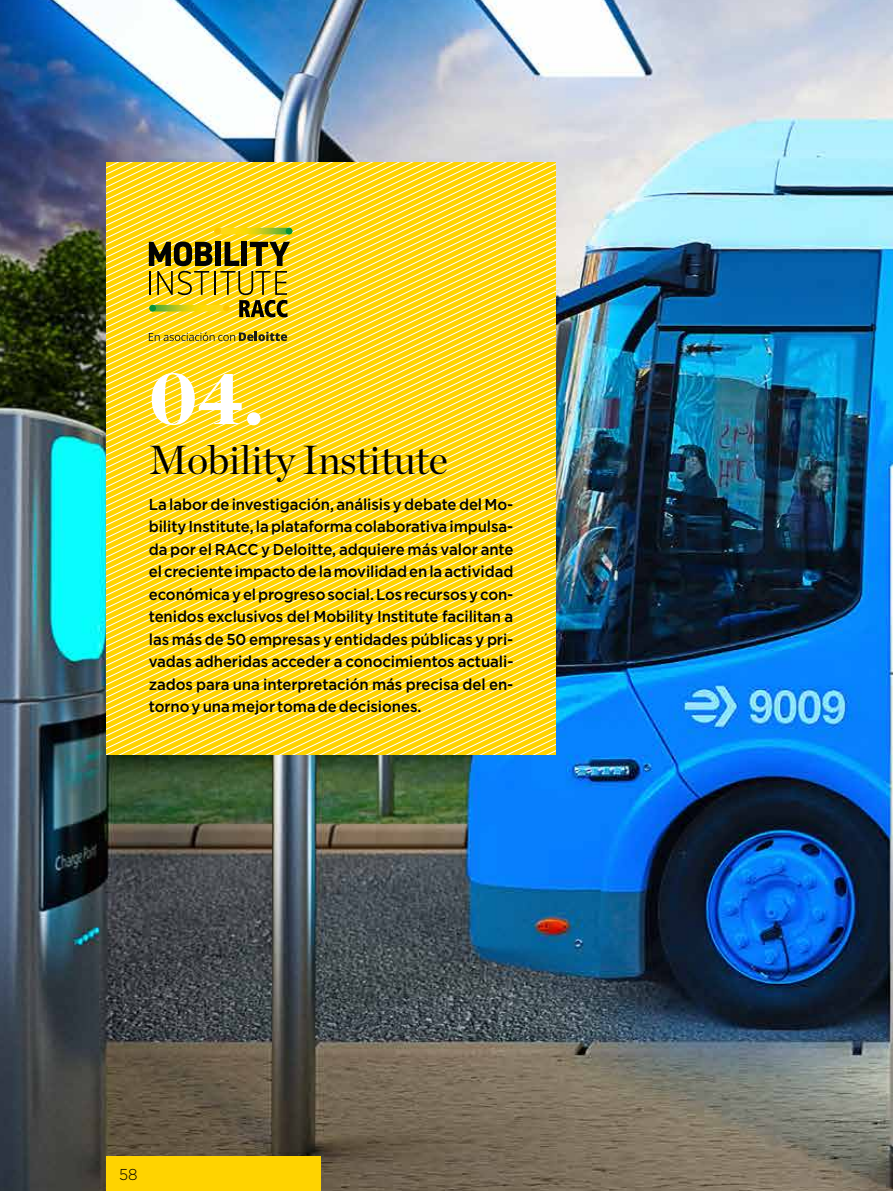
<style>
.page{position:relative;width:893px;height:1191px;background:#fff}
.page>*{position:absolute;margin:0;border:0;box-sizing:border-box;transform-origin:0 0}
.t1{font:900 75px "Chronicle Display";color:#fff}
.t2{font:40.5px "Chronicle Display";letter-spacing:-.005em;color:#000}
.t3{font:500 15.75px/22.5px "Gotham";letter-spacing:-.005em;color:#000;text-align:justify;scale:.95 1}
.t4{font:300 15.75px "Gotham";color:#000;scale:.95 1}
</style>
<div class="page">
<img style="left:0;top:0;width:893px;height:1191px">
<svg style="left:106px;top:404px;width:450px;height:7px;background:#ffda2c"></svg>
<svg style="left:106px;top:423px;width:450px;height:7px;background:#ffda2c"></svg>
<svg style="left:106px;top:436px;width:450px;height:7px;background:#ffda2c"></svg>
<svg style="left:106px;top:455px;width:450px;height:7px;background:#ffda2c"></svg>
<svg style="left:106px;top:462px;width:450px;height:6px;background:#ffda2c"></svg>
<svg style="left:106px;top:468px;width:450px;height:7px;background:#ffda2c"></svg>
<svg style="left:106px;top:475px;width:450px;height:6px;background:#ffda2c"></svg>
<svg style="left:106px;top:481px;width:450px;height:6px;background:#ffda2c"></svg>
<svg style="left:106px;top:487px;width:450px;height:7px;background:#ffda2c"></svg>
<svg style="left:106px;top:494px;width:450px;height:6px;background:#ffda2c"></svg>
<svg style="left:106px;top:500px;width:450px;height:6px;background:#ffda2c"></svg>
<svg style="left:106px;top:506px;width:450px;height:7px;background:#ffda2c"></svg>
<svg style="left:106px;top:513px;width:450px;height:6px;background:#ffda2c"></svg>
<svg style="left:106px;top:519px;width:450px;height:7px;background:#ffda2c"></svg>
<svg style="left:106px;top:526px;width:450px;height:6px;background:#ffda2c"></svg>
<svg style="left:106px;top:532px;width:450px;height:6px;background:#ffda2c"></svg>
<svg style="left:106px;top:538px;width:450px;height:7px;background:#ffda2c"></svg>
<svg style="left:106px;top:545px;width:450px;height:6px;background:#ffda2c"></svg>
<svg style="left:106px;top:551px;width:450px;height:6px;background:#ffda2c"></svg>
<svg style="left:106px;top:557px;width:450px;height:7px;background:#ffda2c"></svg>
<svg style="left:106px;top:564px;width:450px;height:6px;background:#ffda2c"></svg>
<svg style="left:106px;top:570px;width:450px;height:7px;background:#ffda2c"></svg>
<svg style="left:106px;top:577px;width:450px;height:6px;background:#ffda2c"></svg>
<svg style="left:106px;top:583px;width:450px;height:6px;background:#ffda2c"></svg>
<svg style="left:106px;top:589px;width:450px;height:7px;background:#ffda2c"></svg>
<svg style="left:106px;top:596px;width:450px;height:6px;background:#ffda2c"></svg>
<svg style="left:106px;top:602px;width:450px;height:6px;background:#ffda2c"></svg>
<svg style="left:106px;top:608px;width:450px;height:7px;background:#ffda2c"></svg>
<svg style="left:106px;top:615px;width:450px;height:6px;background:#ffda2c"></svg>
<svg style="left:106px;top:621px;width:450px;height:7px;background:#ffda2c"></svg>
<svg style="left:106px;top:628px;width:450px;height:6px;background:#ffda2c"></svg>
<svg style="left:106px;top:634px;width:450px;height:6px;background:#ffda2c"></svg>
<svg style="left:106px;top:640px;width:450px;height:7px;background:#ffda2c"></svg>
<svg style="left:106px;top:647px;width:450px;height:6px;background:#ffda2c"></svg>
<svg style="left:106px;top:653px;width:450px;height:6px;background:#ffda2c"></svg>
<svg style="left:106px;top:659px;width:450px;height:7px;background:#ffda2c"></svg>
<svg style="left:106px;top:666px;width:450px;height:88px;background:#ffda2c"></svg>
<svg style="left:149px;top:332px;width:138px;height:9px"></svg>
<svg style="left:106px;top:162px;width:450px;height:155px;background:#f3d12a"></svg>
<div style="left:106px;top:1157px;width:214px;height:34px;background:#ffd300"></div>
<h1 class="t1" style="left:149px;top:336px;width:117px">04.</h1>
<h2 class="t2" style="left:149px;top:429px;width:301px">Mobility Institute</h2>
<p class="t3" style="left:149px;top:492px;width:385px">La labor de investigación, análisis y debate del Mo&shy;bility Institute, la plataforma colaborativa impulsa&shy;da por el RACC y Deloitte, adquiere más valor ante el creciente impacto de la movilidad en la actividad económica y el progreso social. Los recursos y con&shy;tenidos exclusivos del Mobility Institute facilitan a las más de 50 empresas y entidades públicas y pri&shy;vadas adheridas acceder a conocimientos actuali&shy;zados para una interpretación más precisa del en&shy;torno y una mejor toma de decisiones.</p>
<p class="t4" style="left:119px;top:1164px;width:21px">58</p>
</div>
